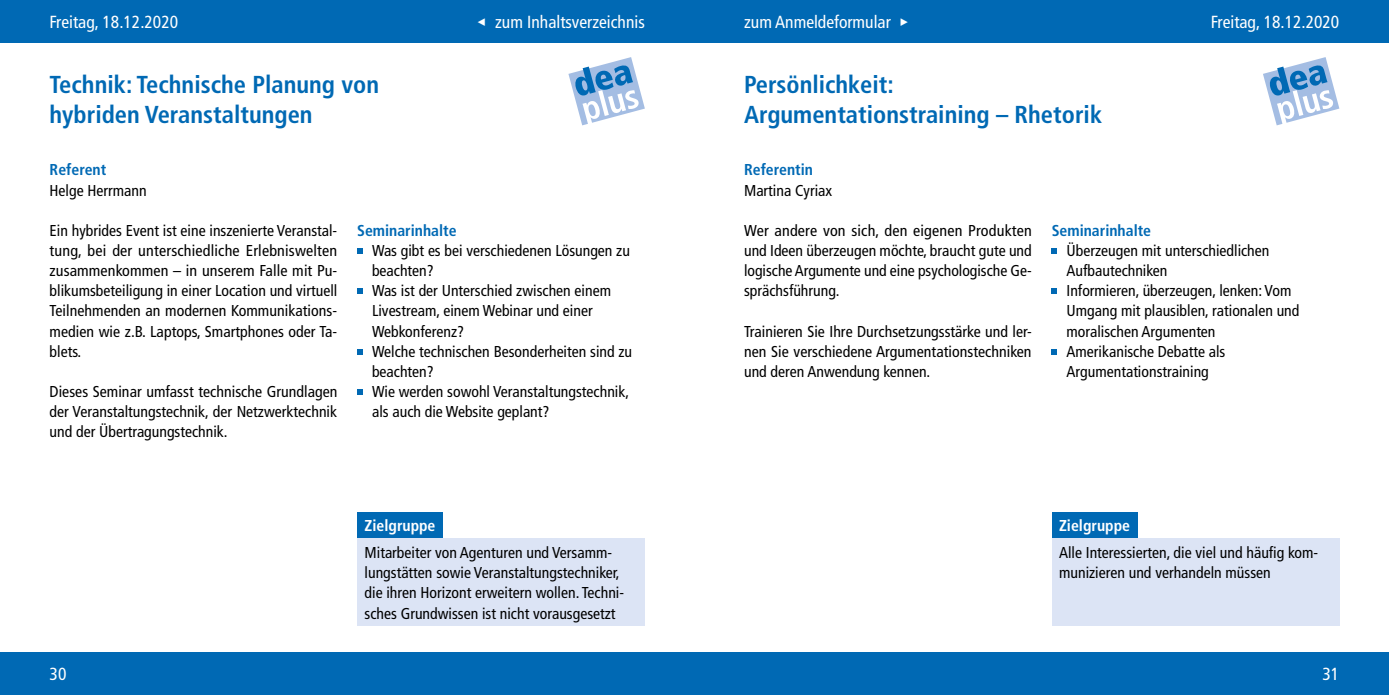
<style>
.page{position:relative;width:1389px;height:695px;background:#fff}
.page>*{position:absolute;margin:0;border:0;box-sizing:border-box;transform-origin:0 0}
.Headline{font:700 condensed 24.5px/29.8px "Frutiger LT Std";color:#0069b4}
.t1{font:condensed 17.5px "Frutiger LT Std";color:#fff}
.Fließtext_bold_blau{font:condensed 15.75px/20.1px "Frutiger LT Std";color:#000}
.Text_Kasten{font:condensed 15.75px/20.1px "Frutiger LT Std";color:#000}
.Fließtext_bold_blau-2{font:700 condensed 15.75px "Frutiger LT Std";color:#0069b4}
.t2{font:700 condensed 15.75px "Frutiger LT Std";color:#fff}
.s1{font-family:"Corporate S Pro";font-stretch:normal}
</style>
<div class="page">
<div style="left:0;top:652px;width:694px;height:42px;background:#0069b4"></div>
<div style="left:694px;top:652px;width:695px;height:42px;background:#0069b4"></div>
<div style="left:694px;top:0;width:695px;height:42px;background:#0069b4"></div>
<div style="left:0;top:0;width:694px;height:42px;background:#0069b4"></div>
<svg style="left:568px;top:57px;width:77px;height:69px"></svg>
<svg style="left:1263px;top:57px;width:76px;height:69px"></svg>
<svg style="left:357px;top:248px;width:5px;height:5px"></svg>
<svg style="left:357px;top:288px;width:5px;height:6px"></svg>
<svg style="left:357px;top:349px;width:5px;height:5px"></svg>
<svg style="left:357px;top:389px;width:5px;height:5px"></svg>
<svg style="left:1052px;top:248px;width:5px;height:5px"></svg>
<svg style="left:1052px;top:288px;width:5px;height:6px"></svg>
<svg style="left:1052px;top:349px;width:5px;height:5px"></svg>
<div style="left:1052px;top:512px;width:85px;height:26px;background:#0069b4"></div>
<div style="left:1052px;top:538px;width:287px;height:88px;background:#dce4f5"></div>
<div style="left:357px;top:512px;width:86px;height:26px;background:#0069b4"></div>
<div style="left:357px;top:538px;width:288px;height:88px;background:#dce4f5"></div>
<p class="t1" style="left:50px;top:11px;width:130px">Freitag, 18.12.2020</p>
<p class="t1" style="left:478px;top:11px;width:169px"><span class="s1">◂</span> zum Inhaltsverzeichnis</p>
<p class="t1" style="left:744px;top:11px;width:166px">zum Anmeldeformular <span class="s1">▸</span></p>
<p class="t1" style="left:1211px;top:11px;width:130px">Freitag, 18.12.2020</p>
<p class="Headline" style="left:50px;top:70px;width:331px">Technik: Technische Planung von hybriden Veranstaltungen</p>
<p class="Headline" style="left:744px;top:70px;width:360px">Persönlichkeit:<br>Argumentationstraining – Rhetorik</p>
<p class="Fließtext_bold_blau-2" style="left:50px;top:161px;width:58px">Referent</p>
<p class="Fließtext_bold_blau" style="left:50px;top:180px;width:99px">Helge Herrmann</p>
<p class="Fließtext_bold_blau-2" style="left:744px;top:161px;width:71px">Referentin</p>
<p class="Fließtext_bold_blau" style="left:744px;top:180px;width:90px">Martina Cyriax</p>
<p class="Fließtext_bold_blau" style="left:50px;top:220px;width:289px;text-align:justify">Ein hybrides Event ist eine inszenierte Veranstal&shy;tung, bei der unterschiedliche Erlebniswelten zusammenkommen – in unserem Falle mit Pu&shy;blikumsbeteiligung in einer Location und virtuell Teilnehmenden an modernen Kommunikations&shy;medien wie z.B. Laptops, Smartphones oder Ta&shy;blets.</p>
<p class="Fließtext_bold_blau" style="left:50px;top:381px;width:289px;text-align:justify">Dieses Seminar umfasst technische Grundlagen der Veranstaltungstechnik, der Netzwerktechnik und der Übertragungstechnik.</p>
<p class="Fließtext_bold_blau-2" style="left:357px;top:221px;width:101px">Seminarinhalte</p>
<p class="Fließtext_bold_blau" style="left:372px;top:240px;width:259px">Was gibt es bei verschiedenen Lösungen zu beachten?</p>
<p class="Fließtext_bold_blau" style="left:372px;top:281px;width:241px">Was ist der Unterschied zwischen einem<br>Livestream, einem Webinar und einer<br>Webkonferenz?</p>
<p class="Fließtext_bold_blau" style="left:372px;top:341px;width:262px">Welche technischen Besonderheiten sind zu beachten?</p>
<p class="Fließtext_bold_blau" style="left:372px;top:381px;width:259px">Wie werden sowohl Veranstaltungstechnik, als auch die Website geplant?</p>
<p class="t2" style="left:365px;top:516px;width:72px">Zielgruppe</p>
<p class="Text_Kasten" style="left:365px;top:542px;width:261px">Mitarbeiter von Agenturen und Versamm&shy;lungstätten sowie Veranstaltungstechniker, die ihren Horizont erweitern wollen. Techni&shy;sches Grundwissen ist nicht vorausgesetzt</p>
<p class="Fließtext_bold_blau" style="left:744px;top:220px;width:289px;text-align:justify">Wer andere von sich, den eigenen Produkten und Ideen überzeugen möchte, braucht gute und logische Argumente und eine psychologische Ge&shy;sprächsführung.</p>
<p class="Fließtext_bold_blau" style="left:744px;top:321px;width:289px;text-align:justify">Trainieren Sie Ihre Durchsetzungsstärke und ler&shy;nen Sie verschiedene Argumentationstechniken und deren Anwendung kennen.</p>
<p class="Fließtext_bold_blau-2" style="left:1052px;top:221px;width:101px">Seminarinhalte</p>
<p class="Fließtext_bold_blau" style="left:1067px;top:240px;width:204px">Überzeugen mit unterschiedlichen<br>Aufbautechniken</p>
<p class="Fließtext_bold_blau" style="left:1067px;top:281px;width:234px">Informieren, überzeugen, lenken: Vom<br>Umgang mit plausiblen, rationalen und moralischen Argumenten</p>
<p class="Fließtext_bold_blau" style="left:1067px;top:341px;width:160px">Amerikanische Debatte als<br>Argumentationstraining</p>
<p class="t2" style="left:1059px;top:516px;width:72px">Zielgruppe</p>
<p class="Text_Kasten" style="left:1059px;top:542px;width:261px">Alle Interessierten, die viel und häufig kom&shy;munizieren und verhandeln müssen</p>
<p class="t1" style="left:50px;top:664px;width:18px">30</p>
<p class="t1" style="left:1323px;top:664px;width:18px">31</p>
</div>
